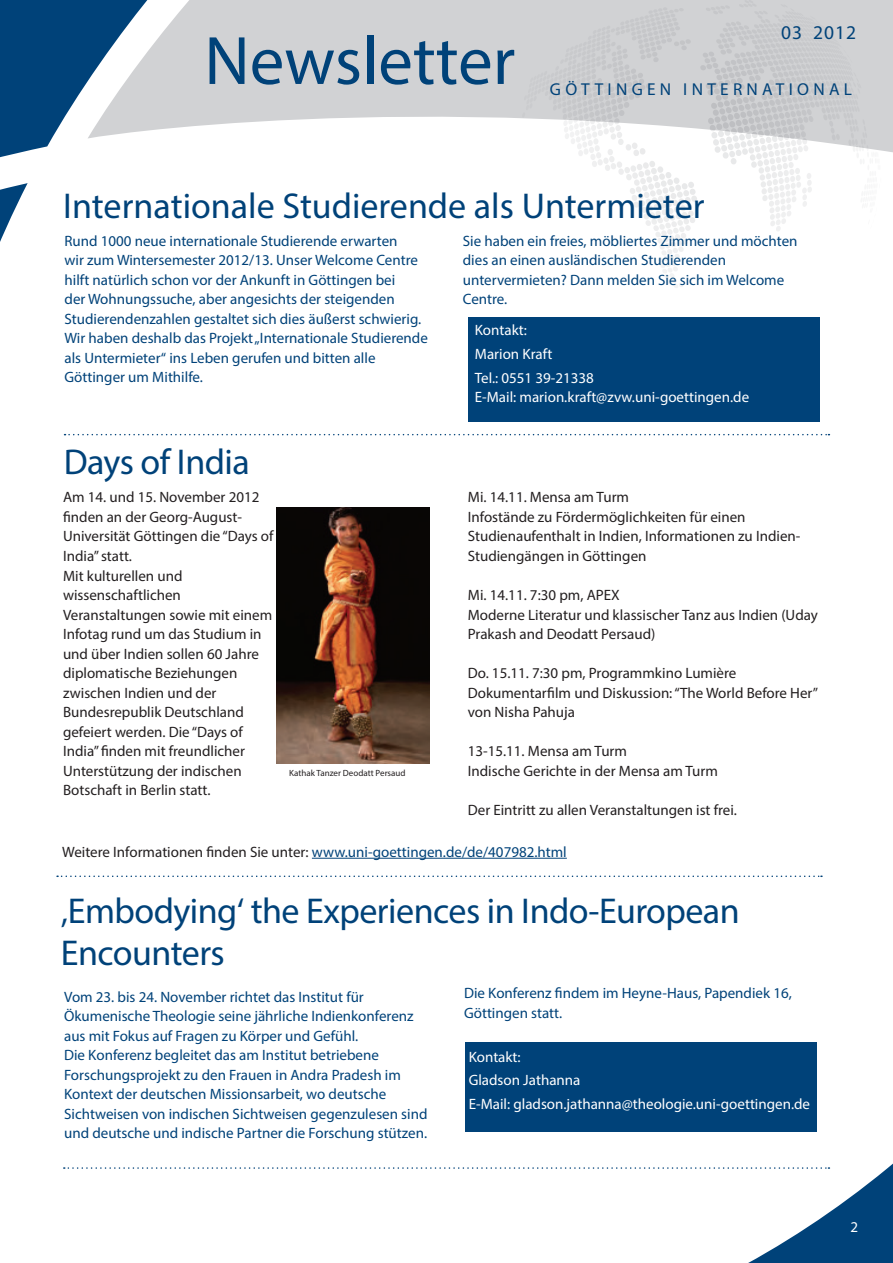
<style>
.page{position:relative;width:893px;height:1263px;background:#fff}
.page>*{position:absolute;margin:0;border:0;box-sizing:border-box;transform-origin:0 0}
.t1{font:69px "Myriad Pro";color:#004279}
.t2{font:36px/42px "Myriad Pro";letter-spacing:-.015em;color:#004279}
.t3{font:19.5px "Myriad Pro";letter-spacing:.05em;color:#004279}
.t4{font:17.25px "Myriad Pro";color:#004279}
.t5{font:15px/19.5px "Myriad Pro";color:#004279}
.t6{font:15px/19.5px "Myriad Pro";color:#231f20}
.t7{font:15px/23.7px "Myriad Pro";color:#fff}
.t8{font:9px "Myriad Pro";color:#231f20}
.s1{color:#231f20}
</style>
<div class="page">
<svg style="left:158px;top:0;width:735px;height:153px;fill:#d1d2d4"></svg>
<svg style="left:0;top:0;width:158px;height:158px"></svg>
<svg style="left:0;top:183px;width:28px;height:59px"></svg>
<svg style="left:522px;top:0;width:359px;height:288px"></svg>
<svg style="left:64px;top:1163px;width:829px;height:100px"></svg>
<svg style="left:65px;top:434px;width:764px;height:1px"></svg>
<svg style="left:57px;top:875px;width:765px;height:2px"></svg>
<div style="left:465px;top:1042px;width:352px;height:90px;background:#004279"></div>
<img style="left:276px;top:508px;width:153px;height:255px">
<hr style="left:312px;top:858px;width:255px;height:1px;background:#004279">
<div style="left:468px;top:317px;width:351px;height:105px;background:#004279"></div>
<h1 class="t1" style="left:204px;top:18px;width:312px">Newsletter</h1>
<h3 class="t3" style="left:781px;top:21px;width:77px">03 2012</h3>
<p class="t4" style="left:550px;top:78px;width:30px">Göttingen</p>
<p class="t4" style="left:683px;top:78px;width:23px">International</p>
<h2 class="t2" style="left:63px;top:185px;width:643px">Internationale Studierende als Untermieter</h2>
<p class="t5" style="left:65px;top:230px;width:365px">Rund 1000 neue internationale Studierende erwarten<br>wir zum Wintersemester 2012/13. Unser Welcome Centre hilft natürlich schon vor der Ankunft in Göttingen bei<br>der Wohnungssuche, aber angesichts der steigenden Studierendenzahlen gestaltet sich dies äußerst schwierig.<br>Wir haben deshalb das Projekt „Internationale Studierende als Untermieter“ ins Leben gerufen und bitten alle Göttinger um Mithilfe.</p>
<p class="t5" style="left:463px;top:230px;width:336px">Sie haben ein freies, möbliertes Zimmer und möchten dies an einen ausländischen Studierenden untervermieten? Dann melden Sie sich im Welcome Centre.</p>
<p class="t7" style="left:475px;top:318px;width:121px">Kontakt:<br>Marion Kraft<br>Tel.: 0551 39-21338</p>
<p class="t7" style="left:475px;top:385px;width:276px">E-Mail: marion.kraft@zvw.uni-goettingen.de</p>
<h2 class="t2" style="left:64px;top:440px;width:188px">Days of India</h2>
<p class="t6" style="left:63px;top:487px;width:212px">Am 14. und 15. November 2012 finden an der Georg-August-<br>Universität Göttingen die “Days of<br>India” statt.<br>Mit kulturellen und wissenschaftlichen<br>Veranstaltungen sowie mit einem<br>Infotag rund um das Studium in und über Indien sollen 60 Jahre diplomatische Beziehungen zwischen Indien und der<br>Bundesrepublik Deutschland gefeiert werden. Die “Days of<br>India” finden mit freundlicher<br>Unterstützung der indischen<br>Botschaft in Berlin statt.</p>
<p class="t6" style="left:468px;top:487px;width:334px">Mi. 14.11. Mensa am Turm<br>Infostände zu Fördermöglichkeiten für einen Studienaufenthalt in Indien, Informationen zu Indien-Studiengängen in Göttingen</p>
<p class="t6" style="left:468px;top:585px;width:352px">Mi. 14.11. 7:30 pm, APEX<br>Moderne Literatur und klassischer Tanz aus Indien (Uday<br>Prakash and Deodatt Persaud)</p>
<p class="t6" style="left:468px;top:663px;width:352px">Do. 15.11. 7:30 pm, Programmkino Lumière<br>Dokumentarfilm und Diskussion: “The World Before Her” von Nisha Pahuja</p>
<p class="t6" style="left:468px;top:741px;width:252px">13-15.11. Mensa am Turm<br>Indische Gerichte in der Mensa am Turm</p>
<p class="t6" style="left:468px;top:799px;width:271px">Der Eintritt zu allen Veranstaltungen ist frei.</p>
<p class="t8" style="left:289px;top:767px;width:118px">Kathak Tanzer Deodatt Persaud</p>
<p class="t5" style="left:62px;top:842px;width:506px"><span class="s1">Weitere Informationen finden Sie unter:</span> www.uni-goettingen.de/de/407982.html</p>
<h2 class="t2" style="left:61px;top:889px;width:680px">‚Embodying‘ the Experiences in Indo-European<br>Encounters</h2>
<p class="t5" style="left:64px;top:987px;width:365px">Vom 23. bis 24. November richtet das Institut für Ökumenische Theologie seine jährliche Indienkonferenz aus mit Fokus auf Fragen zu Körper und Gefühl.<br>Die Konferenz begleitet das am Institut betriebene Forschungsprojekt zu den Frauen in Andra Pradesh im Kontext der deutschen Missionsarbeit, wo deutsche Sichtweisen von indischen Sichtweisen gegenzulesen sind und deutsche und indische Partner die Forschung stützen.</p>
<p class="t5" style="left:464px;top:983px;width:329px">Die Konferenz findem im Heyne-Haus, Papendiek 16,<br>Göttingen statt.</p>
<p class="t7" style="left:469px;top:1044px;width:343px">Kontakt:<br>Gladson Jathanna<br>E-Mail: gladson.jathanna@theologie.uni-goettingen.de</p>
<p class="t7" style="left:850px;top:1215px;width:9px">2</p>
</div>
